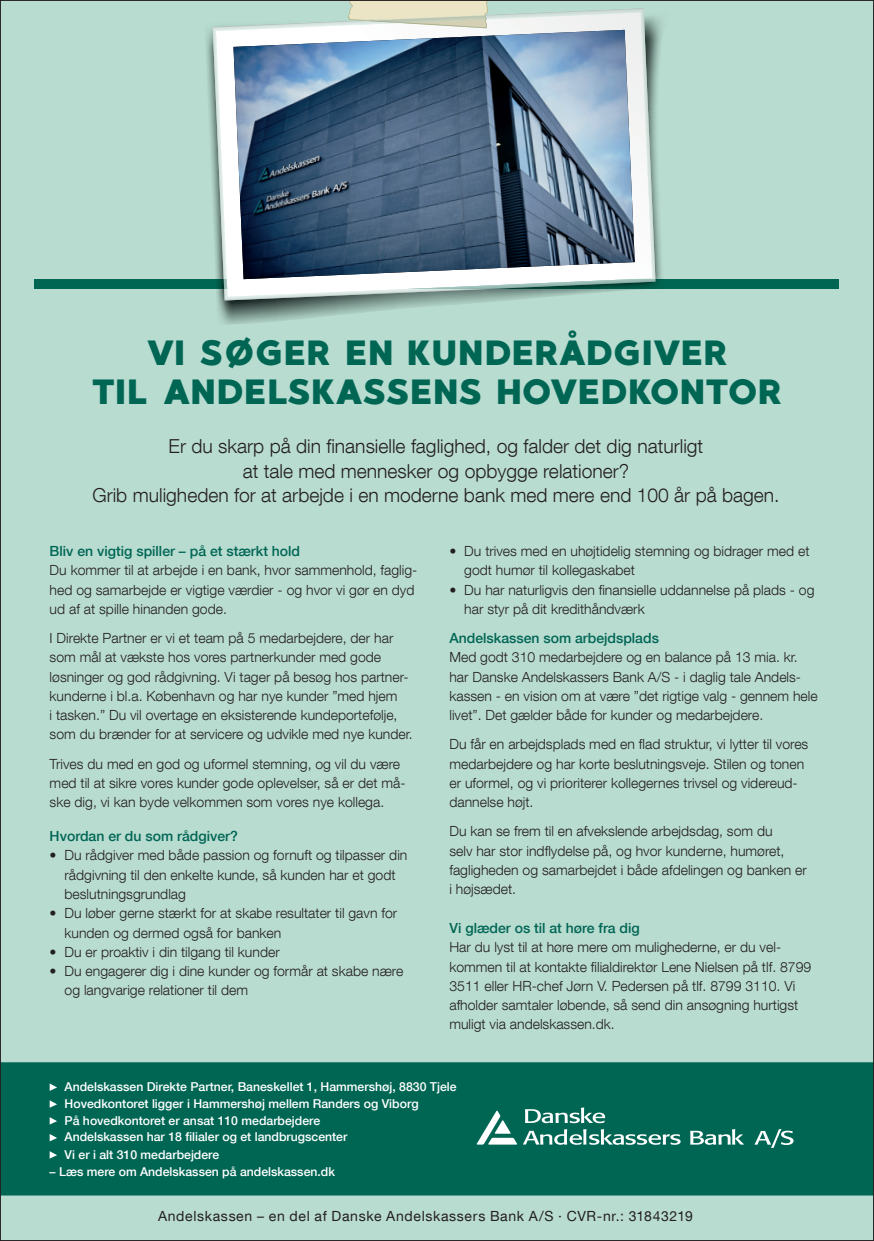
<style>
.page{position:relative;width:874px;height:1241px;background:#fff}
.page>*{position:absolute;margin:0;border:0;box-sizing:border-box;transform-origin:0 0}
.t1{font:35px/38.5px "MADE Good Time Grotesk";letter-spacing:-.05em;color:#006654;text-align:center}
.t2{font:300 19.25px/24.5px "Helvetica Neue LT Com";color:#231f20;text-align:center}
.t3{font:300 14px/19.2px "Helvetica Neue LT Com";color:#231f20}
.t4{font:500 14px "Helvetica Neue LT Com";color:#006654}
.t5{font:14px "Helvetica Neue LT Com";letter-spacing:.045em;color:#231f20}
.t6{font:500 12.25px/17px "Helvetica Neue LT Com";color:#fff}
</style>
<div class="page">
<div style="left:0;top:0;width:873px;height:1240px;background:#b9dcd1"></div>
<div style="left:35px;top:279px;width:803px;height:10px;background:#006654"></div>
<div style="left:2px;top:1062px;width:869px;height:133px;background:#006654"></div>
<svg style="left:50px;top:1083px;width:7px;height:7px"></svg>
<svg style="left:50px;top:1100px;width:7px;height:7px"></svg>
<svg style="left:50px;top:1116px;width:7px;height:8px"></svg>
<svg style="left:50px;top:1133px;width:7px;height:8px"></svg>
<svg style="left:50px;top:1150px;width:7px;height:8px"></svg>
<svg style="left:689px;top:1128px;width:54px;height:16px"></svg>
<svg style="left:476px;top:1107px;width:204px;height:37px;background:#39887a"></svg>
<svg style="left:754px;top:1128px;width:39px;height:19px"></svg>
<img style="left:206px;top:17px;width:457px;height:307px">
<svg style="left:216px;top:12px;width:436px;height:285px;background:#d1deda"></svg>
<img style="left:233px;top:30px;width:401px;height:249px">
<svg style="left:347px;top:2px;width:140px;height:19px"></svg>
<img style="left:361px;top:15px;width:124px;height:6px">
<img style="left:365px;top:16px;width:3px;height:5px">
<img style="left:372px;top:16px;width:113px;height:5px">
<img style="left:382px;top:17px;width:104px;height:5px">
<img style="left:386px;top:18px;width:3px;height:4px">
<img style="left:393px;top:18px;width:93px;height:5px">
<img style="left:399px;top:19px;width:87px;height:9px">
<div style="left:349px;top:2px;width:137px;height:13px;background:#ebe5c6"></div>
<h1 class="t1" style="left:90px;top:334px;width:695px">VI SØGER EN KUNDERÅDGIVER<br>TIL ANDELSKASSENS HOVEDKONTOR</h1>
<h2 class="t2" style="left:92px;top:433px;width:688px">Er du skarp på din finansielle faglighed, og falder det dig naturligt<br>at tale med mennesker og opbygge relationer?<br>Grib muligheden for at arbejde i en moderne bank med mere end 100 år på bagen.</h2>
<p class="t4" style="left:50px;top:542px;width:252px">Bliv en vigtig spiller – på et stærkt hold</p>
<p class="t3" style="left:50px;top:560px;width:369px">Du kommer til at arbejde i en bank, hvor sammenhold, faglig&shy;hed og samarbejde er vigtige værdier - og hvor vi gør en dyd ud af at spille hinanden gode.</p>
<p class="t3" style="left:50px;top:628px;width:364px">I Direkte Partner er vi et team på 5 medarbejdere, der har som mål at vækste hos vores partnerkunder med gode løsninger og god rådgivning. Vi tager på besøg hos partner&shy;kunderne i bl.a. København og har nye kunder ”med hjem<br>i tasken.” Du vil overtage en eksisterende kundeportefølje, som du brænder for at servicere og udvikle med nye kunder.</p>
<p class="t3" style="left:50px;top:753px;width:357px">Trives du med en god og uformel stemning, og vil du være med til at sikre vores kunder gode oplevelser, så er det må&shy;ske dig, vi kan byde velkommen som vores nye kollega.</p>
<p class="t4" style="left:50px;top:827px;width:190px">Hvordan er du som rådgiver?</p>
<p class="t3" style="left:64px;top:845px;width:344px;text-indent:-15px">• Du rådgiver med både passion og fornuft og tilpasser din rådgivning til den enkelte kunde, så kunden har et godt beslutningsgrundlag</p>
<p class="t3" style="left:64px;top:903px;width:334px;text-indent:-15px">• Du løber gerne stærkt for at skabe resultater til gavn for kunden og dermed også for banken</p>
<p class="t3" style="left:50px;top:941px;width:231px">• Du er proaktiv i din tilgang til kunder</p>
<p class="t3" style="left:64px;top:961px;width:340px;text-indent:-15px">• Du engagerer dig i dine kunder og formår at skabe nære og langvarige relationer til dem</p>
<p class="t3" style="left:464px;top:541px;width:346px;text-indent:-15px">• Du trives med en uhøjtidelig stemning og bidrager med et godt humør til kollegaskabet</p>
<p class="t3" style="left:464px;top:579px;width:351px;text-indent:-15px">• Du har naturligvis den finansielle uddannelse på plads - og har styr på dit kredithåndværk</p>
<p class="t4" style="left:449px;top:629px;width:211px">Andelskassen som arbejdsplads</p>
<p class="t3" style="left:449px;top:647px;width:369px">Med godt 310 medarbejdere og en balance på 13 mia. kr. har Danske Andelskassers Bank A/S - i daglig tale Andels - kassen - en vision om at være ”det rigtige valg - gennem hele livet”. Det gælder både for kunder og medarbejdere.</p>
<p class="t3" style="left:449px;top:734px;width:360px">Du får en arbejdsplads med en flad struktur, vi lytter til vores medarbejdere og har korte beslutningsveje. Stilen og tonen er uformel, og vi prioriterer kollegernes trivsel og videreud&shy;dannelse højt.</p>
<p class="t3" style="left:449px;top:821px;width:359px">Du kan se frem til en afvekslende arbejdsdag, som du<br>selv har stor indflydelse på, og hvor kunderne, humøret, fagligheden og samarbejdet i både afdelingen og banken er i højsædet.</p>
<p class="t4" style="left:449px;top:919px;width:192px">Vi glæder os til at høre fra dig</p>
<p class="t3" style="left:449px;top:937px;width:363px">Har du lyst til at høre mere om mulighederne, er du vel&shy;kommen til at kontakte filialdirektør Lene Nielsen på tlf. 8799<br>3511 eller HR-chef Jørn V. Pedersen på tlf. 8799 3110. Vi afholder samtaler løbende, så send din ansøgning hurtigst muligt via andelskassen.dk.</p>
<p class="t6" style="left:64px;top:1077px;width:393px">Andelskassen Direkte Partner, Baneskellet 1, Hammershøj, 8830 Tjele Hovedkontoret ligger i Hammershøj mellem Randers og Viborg<br>På hovedkontoret er ansat 110 medarbejdere<br>Andelskassen har 18 filialer og et landbrugscenter<br>Vi er i alt 310 medarbejdere</p>
<p class="t6" style="left:50px;top:1162px;width:287px">– Læs mere om Andelskassen på andelskassen.dk</p>
<p class="t5" style="left:158px;top:1207px;width:536px">Andelskassen – en del af Danske Andelskassers Bank A/S · CVR-nr.: 31843219</p>
</div>
